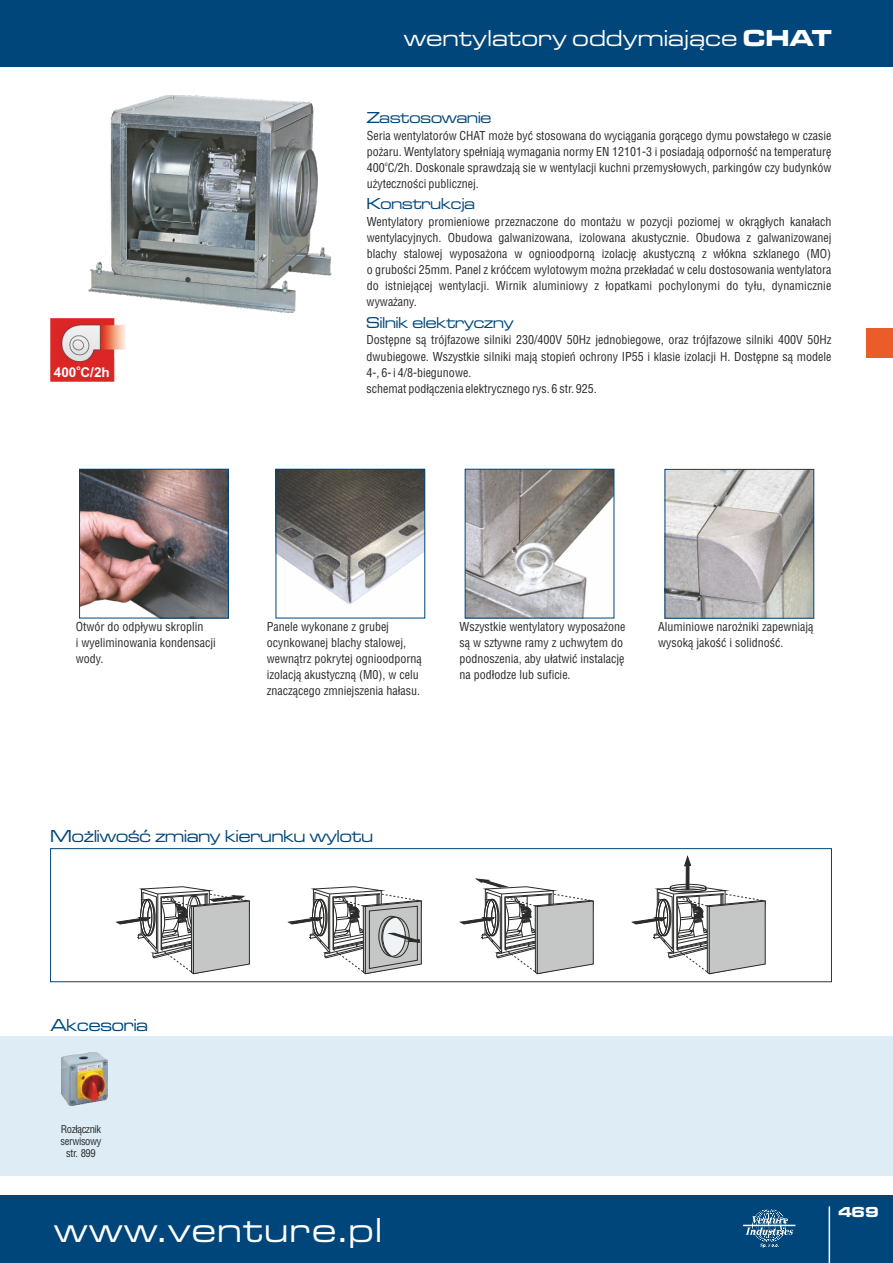
<style>
.page{position:relative;width:893px;height:1263px;background:#fff}
.page>*{position:absolute;margin:0;border:0;box-sizing:border-box;transform-origin:0 0}
.t1{font:36px "Microgramma D Medi Exte";letter-spacing:.065em;color:#fefefe}
.t2{font:24px "Microgramma D Medi Exte";letter-spacing:.03em;color:#fefefe}
.t3{font:18px "Microgramma D Medi Exte";color:#00467a}
.t4{font:16.5px "Microgramma D Medi Exte";color:#00467a}
.t5{font:15px "Microgramma D Bold Exte";color:#fefefe}
.t6{font:700 13.5px "Arial";color:#fefefe}
.t7{font:12px/16px "Switzerland Condensed";color:#2a2a29}
.t8{font:10.5px/12.3px "Switzerland Condensed";letter-spacing:-.035em;color:#2a2a29;text-align:center}
.t9{font:700 6.75px "Arial";color:#fefefe}
.t10{font:6px "Switzerland Condensed";color:#2a2a29}
.s1{font-family:"Microgramma D Bold Exte"}
</style>
<div class="page">
<img style="left:667px;top:471px;width:145px;height:145px">
<img style="left:467px;top:471px;width:145px;height:85px">
<img style="left:278px;top:471px;width:145px;height:90px">
<img style="left:81px;top:471px;width:146px;height:136px">
<img style="left:88px;top:96px;width:243px;height:216px">
<svg style="left:459px;top:556px;width:135px;height:418px"></svg>
<svg style="left:631px;top:556px;width:135px;height:418px"></svg>
<svg style="left:115px;top:556px;width:135px;height:418px"></svg>
<svg style="left:287px;top:556px;width:135px;height:418px"></svg>
<img style="left:51px;top:319px;width:74px;height:63px">
<div style="left:0;top:1036px;width:893px;height:139px;background:#ddecf5"></div>
<img style="left:61px;top:1053px;width:47px;height:52px">
<div style="left:0;top:1195px;width:893px;height:68px;background:#00467a"></div>
<div style="left:0;top:0;width:893px;height:66px;background:#00467a"></div>
<hr style="left:829px;top:1206px;width:1px;height:57px;background:#fefefe">
<div style="left:866px;top:328px;width:27px;height:30px;background:#ea5c2a"></div>
<div style="left:50px;top:848px;width:782px;height:134px;border:1px solid #00467a"></div>
<div style="left:665px;top:469px;width:149px;height:149px;border:1px solid #00467a"></div>
<div style="left:79px;top:469px;width:150px;height:149px;border:1px solid #00467a"></div>
<div style="left:276px;top:469px;width:149px;height:149px;border:1px solid #00467a"></div>
<div style="left:465px;top:469px;width:149px;height:149px;border:1px solid #00467a"></div>
<svg style="left:743px;top:1209px;width:52px;height:39px"></svg>
<p class="t9" style="left:76px;top:366px;width:6px">o</p>
<p class="t6" style="left:54px;top:367px;width:57px">400 C/2h</p>
<h2 class="t2" style="left:404px;top:27px;width:429px">wentylatory oddymiające <span class="s1">CHAT</span></h2>
<h3 class="t4" style="left:367px;top:110px;width:126px">Zastosowanie</h3>
<p class="t7" style="left:367px;top:128px;width:466px">Seria wentylatorów CHAT może być stosowana do wyciągania gorącego dymu powstałego w czasie pożaru. Wentylatory spełniają wymagania normy EN 12101-3 i posiadają odporność na temperaturę</p>
<p class="t10" style="left:385px;top:161px;width:4px">o</p>
<p class="t7" style="left:367px;top:160px;width:466px">400 C/2h. Doskonale sprawdzają sie w wentylacji kuchni przemysłowych, parkingów czy budynków użyteczności publicznej.</p>
<h3 class="t4" style="left:367px;top:196px;width:110px">Konstrukcja</h3>
<p class="t7" style="left:367px;top:215px;width:466px;text-align:justify">Wentylatory promieniowe przeznaczone do montażu w pozycji poziomej w okrągłych kanałach wentylacyjnych. Obudowa galwanizowana, izolowana akustycznie. Obudowa z galwanizowanej blachy stalowej wyposażona w ognioodporną izolację akustyczną z włókna szklanego (MO) o grubości 25mm. Panel z króćcem wylotowym można przekładać w celu dostosowania wentylatora do istniejącej wentylacji. Wirnik aluminiowy z łopatkami pochylonymi do tyłu, dynamicznie wyważany.</p>
<h3 class="t4" style="left:367px;top:315px;width:148px">Silnik elektryczny</h3>
<p class="t7" style="left:367px;top:333px;width:466px">Dostępne są trójfazowe silniki 230/400V 50Hz jednobiegowe, oraz trójfazowe silniki 400V 50Hz dwubiegowe. Wszystkie silniki mają stopień ochrony IP55 i klasie izolacji H. Dostępne są modele 4-, 6- i 4/8-biegunowe.<br>schemat podłączenia elektrycznego rys. 6 str. 925.</p>
<p class="t7" style="left:76px;top:619px;width:141px">Otwór do odpływu skroplin<br>i wyeliminowania kondensacji wody.</p>
<p class="t7" style="left:267px;top:619px;width:157px">Panele wykonane z grubej ocynkowanej blachy stalowej, wewnątrz pokrytej ognioodporną izolacją akustyczną (M0), w celu znaczącego zmniejszenia hałasu.</p>
<p class="t7" style="left:459px;top:619px;width:167px">Wszystkie wentylatory wyposażone są w sztywne ramy z uchwytem do podnoszenia, aby ułatwić instalację na podłodze lub suficie.</p>
<p class="t7" style="left:658px;top:619px;width:157px">Aluminiowe narożniki zapewniają wysoką jakość i solidność.</p>
<h3 class="t3" style="left:51px;top:827px;width:324px">Możliwość zmiany kierunku wylotu</h3>
<h3 class="t3" style="left:51px;top:1016px;width:99px">Akcesoria</h3>
<p class="t8" style="left:61px;top:1123px;width:42px">Rozłącznik serwisowy str. 899</p>
<h1 class="t1" style="left:54px;top:1214px;width:329px">www.venture.pl</h1>
<p class="t5" style="left:838px;top:1205px;width:42px">469</p>
</div>
